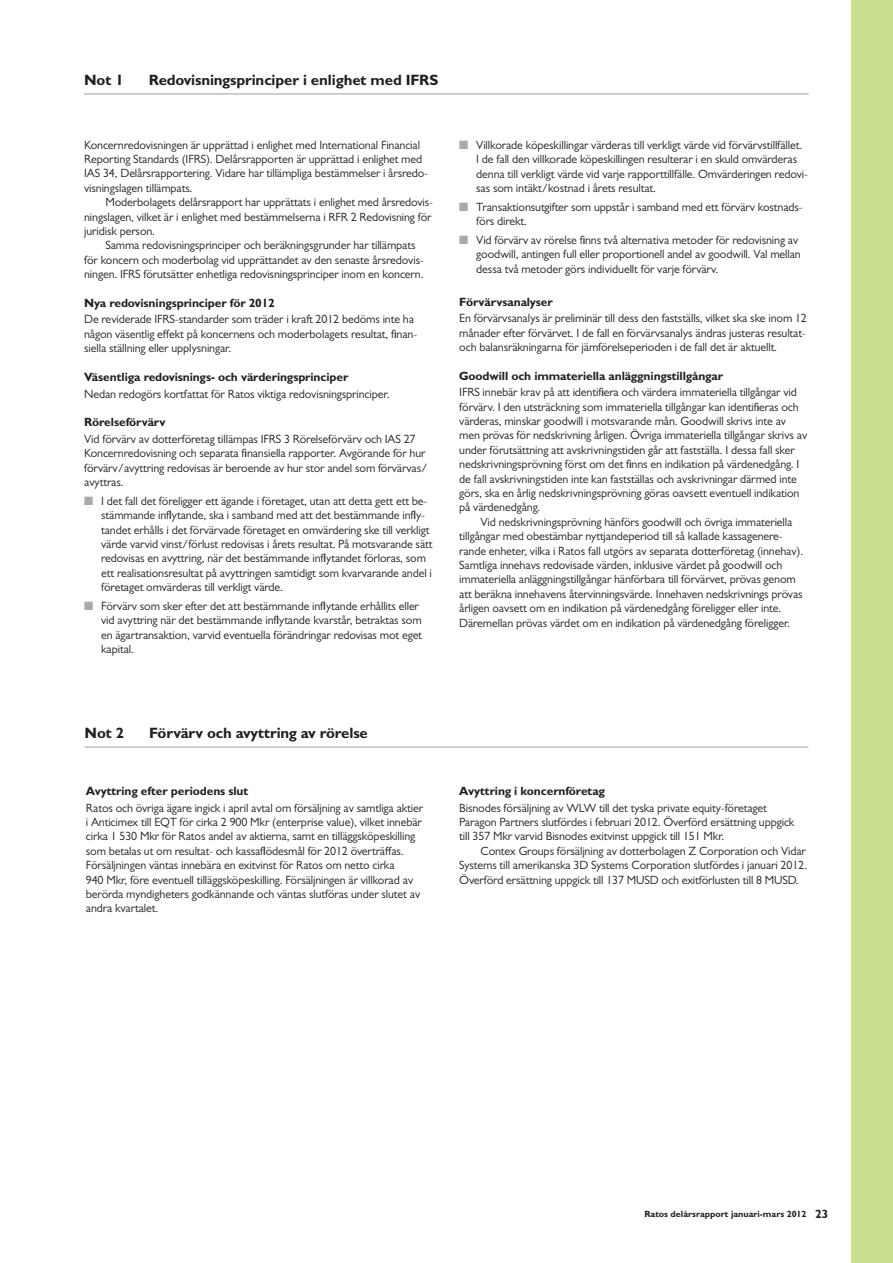
<style>
.page{position:relative;width:893px;height:1263px;background:#fff}
.page>*{position:absolute;margin:0;border:0;box-sizing:border-box;transform-origin:0 0}
.xNotrubrik{font:700 15px "Gill Sans MT Std";letter-spacing:-.01em;color:#231f20}
.xTabelltext_8_A{font:12px/14.4px "Gill Sans MT Std";letter-spacing:-.01em;color:#231f20}
.xTabelltext_8_A__in{font:12px/14.4px "Gill Sans MT Std";letter-spacing:-.01em;color:#231f20}
.xMellanrubrik_not{font:700 12px "Gill Sans MT Std";letter-spacing:-.01em;color:#231f20}
.t1{font:700 9px "Gill Sans MT Std";color:#231f20}
.s1{color:#a8a9ad}
.s2{font-size:12px}
</style>
<div class="page">
<div style="left:851px;top:0;width:42px;height:1263px;background:#c7df8e"></div>
<hr style="left:84px;top:93px;width:725px;height:2px;background:#bcbdc0">
<hr style="left:85px;top:746px;width:723px;height:2px;background:#bcbdc0">
<p class="xNotrubrik" style="left:84px;top:70px;width:41px">Not 1</p>
<p class="xNotrubrik" style="left:149px;top:70px;width:291px">Redovisningsprinciper i enlighet med IFRS</p>
<p class="xTabelltext_8_A" style="left:84px;top:137px;width:345px">Koncernredovisningen är upprättad i enlighet med International Financial Reporting Standards (IFRS). Delårsrapporten är upprättad i enlighet med IAS 34, Delårsrapportering. Vidare har tillämpliga bestämmelser i årsredo&shy;visningslagen tillämpats.</p>
<p class="xTabelltext_8_A__in" style="left:84px;top:195px;width:350px;text-indent:21px">Moderbolagets delårsrapport har upprättats i enlighet med årsredovis&shy;ningslagen, vilket är i enlighet med bestämmelserna i RFR 2 Redovisning för juridisk person.</p>
<p class="xTabelltext_8_A__in" style="left:84px;top:238px;width:341px;text-indent:21px">Samma redovisningsprinciper och beräkningsgrunder har tillämpats för koncern och moderbolag vid upprättandet av den senaste årsredovis&shy;ningen. IFRS förutsätter enhetliga redovisningsprinciper inom en koncern.</p>
<p class="xMellanrubrik_not" style="left:84px;top:295px;width:192px">Nya redovisningsprinciper för 2012</p>
<p class="xTabelltext_8_A" style="left:84px;top:312px;width:334px">De reviderade IFRS-standarder som träder i kraft 2012 bedöms inte ha någon väsentlig effekt på koncernens och moderbolagets resultat, finan&shy;siella ställning eller upplysningar.</p>
<p class="xMellanrubrik_not" style="left:84px;top:370px;width:266px">Väsentliga redovisnings- och värderingsprinciper</p>
<p class="xTabelltext_8_A" style="left:84px;top:386px;width:307px">Nedan redogörs kortfattat för Ratos viktiga redovisningsprinciper.</p>
<p class="xMellanrubrik_not" style="left:84px;top:415px;width:83px">Rörelseförvärv</p>
<p class="xTabelltext_8_A" style="left:84px;top:432px;width:345px">Vid förvärv av dotterföretag tillämpas IFRS 3 Rörelseförvärv och IAS 27<br>Koncernredovisning och separata finansiella rapporter. Avgörande för hur förvärv/avyttring redovisas är beroende av hur stor andel som förvärvas/ avyttras.</p>
<p class="xTabelltext_8_A" style="left:101px;top:493px;width:333px;text-indent:-17px"><span class="s1">■</span> I det fall det föreligger ett ägande i företaget, utan att detta gett ett be&shy;stämmande inflytande, ska i samband med att det bestämmande infly&shy;tandet erhålls i det förvärvade företaget en omvärdering ske till verkligt värde varvid vinst/förlust redovisas i årets resultat. På motsvarande sätt redovisas en avyttring, när det bestämmande inflytandet förloras, som ett realisationsresultat på avyttringen samtidigt som kvarvarande andel i företaget omvärderas till verkligt värde.</p>
<p class="xTabelltext_8_A" style="left:101px;top:598px;width:322px;text-indent:-17px"><span class="s1">■</span> Förvärv som sker efter det att bestämmande inflytande erhållits eller vid avyttring när det bestämmande inflytande kvarstår, betraktas som en ägartransaktion, varvid eventuella förändringar redovisas mot eget kapital.</p>
<p class="xTabelltext_8_A" style="left:476px;top:137px;width:333px;text-indent:-17px"><span class="s1">■</span> Villkorade köpeskillingar värderas till verkligt värde vid förvärvstillfället.<br>I de fall den villkorade köpeskillingen resulterar i en skuld omvärderas denna till verkligt värde vid varje rapporttillfälle. Omvärderingen redovi&shy;sas som intäkt/kostnad i årets resultat.</p>
<p class="xTabelltext_8_A" style="left:476px;top:199px;width:328px;text-indent:-17px"><span class="s1">■</span> Transaktionsutgifter som uppstår i samband med ett förvärv kostnads&shy;förs direkt.</p>
<p class="xTabelltext_8_A" style="left:476px;top:232px;width:326px;text-indent:-17px"><span class="s1">■</span> Vid förvärv av rörelse finns två alternativa metoder för redovisning av goodwill, antingen full eller proportionell andel av goodwill. Val mellan dessa två metoder görs individuellt för varje förvärv.</p>
<p class="xMellanrubrik_not" style="left:459px;top:294px;width:95px">Förvärvsanalyser</p>
<p class="xTabelltext_8_A" style="left:459px;top:311px;width:349px;text-align:justify">En förvärvsanalys är preliminär till dess den fastställs, vilket ska ske inom 12 månader efter förvärvet. I de fall en förvärvsanalys ändras justeras resultat&shy;och balansräkningarna för jämförelseperioden i de fall det är aktuellt.</p>
<p class="xMellanrubrik_not" style="left:459px;top:368px;width:265px">Goodwill och immateriella anläggningstillgångar</p>
<p class="xTabelltext_8_A" style="left:459px;top:385px;width:350px">IFRS innebär krav på att identifiera och värdera immateriella tillgångar vid förvärv. I den utsträckning som immateriella tillgångar kan identifieras och värderas, minskar goodwill i motsvarande mån. Goodwill skrivs inte av men prövas för nedskrivning årligen. Övriga immateriella tillgångar skrivs av under förutsättning att avskrivningstiden går att fastställa. I dessa fall sker nedskrivningsprövning först om det finns en indikation på värdenedgång. I de fall avskrivningstiden inte kan fastställas och avskrivningar därmed inte görs, ska en årlig nedskrivningsprövning göras oavsett eventuell indikation på värdenedgång.</p>
<p class="xTabelltext_8_A__in" style="left:459px;top:514px;width:346px;text-indent:21px">Vid nedskrivningsprövning hänförs goodwill och övriga immateriella tillgångar med obestämbar nyttjandeperiod till så kallade kassagenere&shy;rande enheter, vilka i Ratos fall utgörs av separata dotterföretag (innehav).<br>Samtliga innehavs redovisade värden, inklusive värdet på goodwill och immateriella anläggningstillgångar hänförbara till förvärvet, prövas genom att beräkna innehavens återvinningsvärde. Innehaven nedskrivnings prövas årligen oavsett om en indikation på värdenedgång föreligger eller inte.<br>Däremellan prövas värdet om en indikation på värdenedgång föreligger.</p>
<p class="xNotrubrik" style="left:85px;top:723px;width:41px">Not 2</p>
<p class="xNotrubrik" style="left:149px;top:723px;width:220px">Förvärv och avyttring av rörelse</p>
<p class="xMellanrubrik_not" style="left:86px;top:784px;width:164px">Avyttring efter periodens slut</p>
<p class="xTabelltext_8_A" style="left:86px;top:800px;width:339px">Ratos och övriga ägare ingick i april avtal om försäljning av samtliga aktier i Anticimex till EQT för cirka 2 900 Mkr (enterprise value), vilket innebär cirka 1 530 Mkr för Ratos andel av aktierna, samt en tilläggsköpeskilling som betalas ut om resultat- och kassaflödesmål för 2012 överträffas.<br>Försäljningen väntas innebära en exitvinst för Ratos om netto cirka<br>940 Mkr, före eventuell tilläggsköpeskilling. Försäljningen är villkorad av berörda myndigheters godkännande och väntas slutföras under slutet av andra kvartalet.</p>
<p class="xMellanrubrik_not" style="left:459px;top:784px;width:147px">Avyttring i koncernföretag</p>
<p class="xTabelltext_8_A" style="left:459px;top:800px;width:337px">Bisnodes försäljning av WLW till det tyska private equity-företaget<br>Paragon Partners slutfördes i februari 2012. Överförd ersättning uppgick till 357 Mkr varvid Bisnodes exitvinst uppgick till 151 Mkr.</p>
<p class="xTabelltext_8_A__in" style="left:459px;top:843px;width:349px;text-align:justify;text-indent:21px">Contex Groups försäljning av dotterbolagen Z Corporation och Vidar Systems till amerikanska 3D Systems Corporation slutfördes i januari 2012.<br>Överförd ersättning uppgick till 137 MUSD och exitförlusten till 8 MUSD.</p>
<p class="t1" style="left:644px;top:1209px;width:185px">Ratos delårsrapport januari-mars 2012 <span class="s2">23</span></p>
</div>
